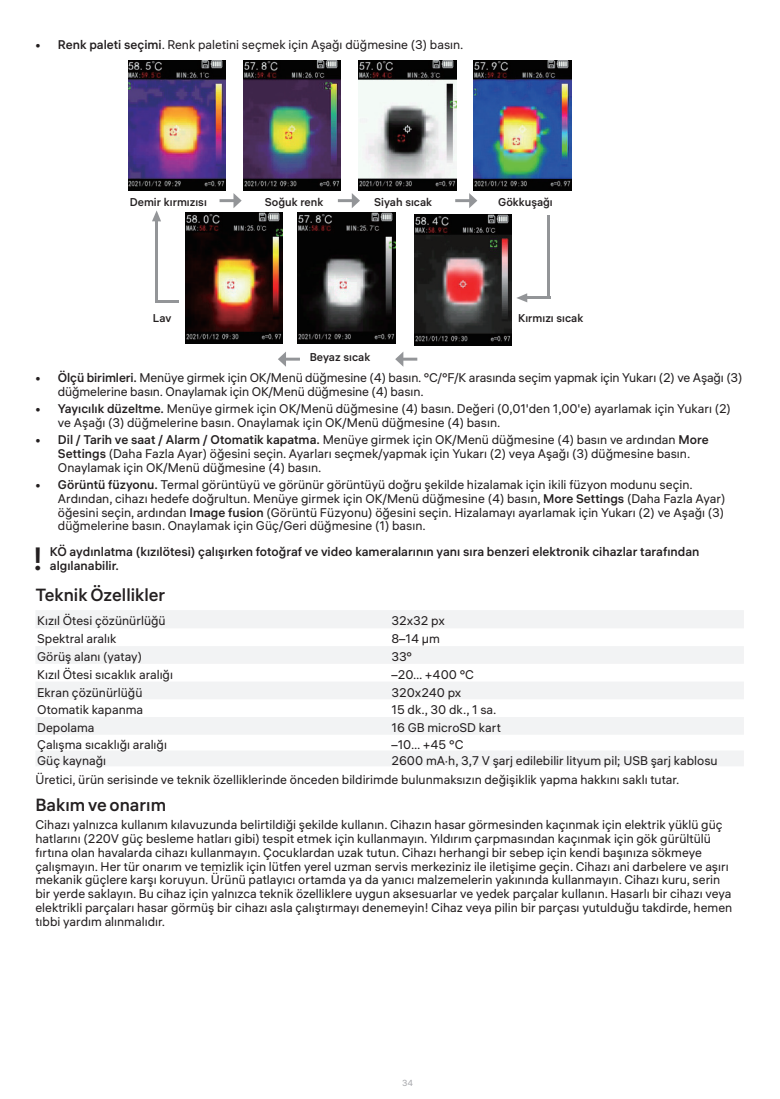
<style>
.page{position:relative;width:780px;height:1099px;background:#fff}
.page>*{position:absolute;margin:0;border:0;box-sizing:border-box;transform-origin:0 0}
.t1{font:500 32px "ALS Hauss";color:#231f20}
.заголовок{font:500 17.5px "ALS Hauss";color:#231f20}
.t2{font:12.5px/13.8px "ALS Hauss";color:#231f20}
.t3{font:500 12.5px/13.8px "ALS Hauss";color:#231f20}
.List_Paragraph{font:500 11.25px "ALS Hauss";color:#231f20}
.t4{font:8.75px "ALS Hauss";color:#a8a9ad}
.s1{font-weight:500}
</style>
<div class="page">
<img style="left:129px;top:61px;width:97px;height:129px">
<img style="left:243px;top:61px;width:98px;height:129px">
<img style="left:358px;top:61px;width:98px;height:129px">
<img style="left:473px;top:61px;width:98px;height:129px">
<img style="left:414px;top:215px;width:98px;height:130px">
<img style="left:185px;top:213px;width:98px;height:130px">
<img style="left:298px;top:213px;width:97px;height:130px">
<hr style="left:527px;top:296px;width:23px;height:3px;background:#939598">
<svg style="left:516px;top:293px;width:11px;height:9px"></svg>
<hr style="left:547px;top:215px;width:3px;height:82px;background:#939598">
<hr style="left:155px;top:300px;width:23px;height:2px;background:#939598">
<svg style="left:152px;top:210px;width:9px;height:11px"></svg>
<hr style="left:155px;top:218px;width:3px;height:82px;background:#939598">
<hr style="left:219px;top:199px;width:17px;height:3px;background:#939598">
<svg style="left:233px;top:193px;width:9px;height:15px"></svg>
<hr style="left:338px;top:199px;width:16px;height:3px;background:#939598">
<svg style="left:352px;top:193px;width:8px;height:15px"></svg>
<hr style="left:455px;top:199px;width:16px;height:3px;background:#939598">
<svg style="left:469px;top:193px;width:8px;height:15px"></svg>
<hr style="left:401px;top:357px;width:16px;height:3px;background:#939598">
<svg style="left:395px;top:352px;width:8px;height:14px"></svg>
<hr style="left:283px;top:357px;width:17px;height:3px;background:#939598">
<svg style="left:278px;top:351px;width:8px;height:16px"></svg>
<svg style="left:36px;top:610px;width:707px;height:156px;fill:#f2f3f4"></svg>
<p class="t2" style="left:35px;top:37px;width:429px">• <span class="s1">Renk paleti seçimi</span>. Renk paletini seçmek için Aşağı düğmesine (3) basın.</p>
<p class="List_Paragraph" style="left:130px;top:195px;width:79px">Demir kırmızısı</p>
<p class="List_Paragraph" style="left:265px;top:195px;width:60px">Soğuk renk</p>
<p class="List_Paragraph" style="left:374px;top:195px;width:59px">Siyah sıcak</p>
<p class="List_Paragraph" style="left:498px;top:195px;width:56px">Gökkuşağı</p>
<p class="List_Paragraph" style="left:153px;top:311px;width:20px">Lav</p>
<p class="List_Paragraph" style="left:518px;top:311px;width:67px">Kırmızı sıcak</p>
<p class="List_Paragraph" style="left:310px;top:350px;width:62px">Beyaz sıcak</p>
<p class="t2" style="left:58px;top:371px;width:686px;text-indent:-22px">• <span class="s1">Ölçü birimleri.</span> Menüye girmek için OK/Menü düğmesine (4) basın. °C/°F/K arasında seçim yapmak için Yukarı (2) ve Aşağı (3) düğmelerine basın. Onaylamak için OK/Menü düğmesine (4) basın.</p>
<p class="t2" style="left:58px;top:402px;width:674px;text-indent:-22px">• <span class="s1">Yayıcılık düzeltme.</span> Menüye girmek için OK/Menü düğmesine (4) basın. Değeri (0,01'den 1,00'e) ayarlamak için Yukarı (2) ve Aşağı (3) düğmelerine basın. Onaylamak için OK/Menü düğmesine (4) basın.</p>
<p class="t2" style="left:58px;top:433px;width:652px;text-indent:-22px">• <span class="s1">Dil / Tarih ve saat / Alarm / Otomatik kapatma.</span> Menüye girmek için OK/Menü düğmesine (4) basın ve ardından <span class="s1">More<br>Settings</span> (Daha Fazla Ayar) öğesini seçin. Ayarları seçmek/yapmak için Yukarı (2) veya Aşağı (3) düğmesine basın.<br>Onaylamak için OK/Menü düğmesine (4) basın.</p>
<p class="t2" style="left:58px;top:478px;width:669px;text-indent:-22px">• <span class="s1">Görüntü füzyonu.</span> Termal görüntüyü ve görünür görüntüyü doğru şekilde hizalamak için ikili füzyon modunu seçin.<br>Ardından, cihazı hedefe doğrultun. Menüye girmek için OK/Menü düğmesine (4) basın, <span class="s1">More Settings</span> (Daha Fazla Ayar) öğesini seçin, ardından <span class="s1">Image fusion</span> (Görüntü Füzyonu) öğesini seçin. Hizalamayı ayarlamak için Yukarı (2) ve Aşağı (3) düğmelerine basın. Onaylamak için Güç/Geri düğmesine (1) basın.</p>
<p class="t1" style="left:33px;top:539px;width:12px">!</p>
<p class="t3" style="left:50px;top:545px;width:651px">KÖ aydınlatma (kızılötesi) çalışırken fotoğraf ve video kameralarının yanı sıra benzeri elektronik cihazlar tarafından algılanabilir.</p>
<p class="заголовок" style="left:35px;top:583px;width:131px">Teknik Özellikler</p>
<p class="t2" style="left:37px;top:614px;width:130px">Kızıl Ötesi çözünürlüğü</p>
<p class="t2" style="left:391px;top:614px;width:55px">32x32 px</p>
<p class="t2" style="left:37px;top:632px;width:81px">Spektral aralık</p>
<p class="t2" style="left:391px;top:632px;width:50px">8–14 µm</p>
<p class="t2" style="left:37px;top:650px;width:106px">Görüş alanı (yatay)</p>
<p class="t2" style="left:391px;top:650px;width:22px">33°</p>
<p class="t2" style="left:37px;top:667px;width:137px">Kızıl Ötesi sıcaklık aralığı</p>
<p class="t2" style="left:391px;top:667px;width:84px">–20… +400 °C</p>
<p class="t2" style="left:37px;top:685px;width:107px">Ekran çözünürlüğü</p>
<p class="t2" style="left:391px;top:685px;width:71px">320x240 px</p>
<p class="t2" style="left:37px;top:703px;width:107px">Otomatik kapanma</p>
<p class="t2" style="left:391px;top:703px;width:106px">15 dk., 30 dk., 1 sa.</p>
<p class="t2" style="left:37px;top:720px;width:59px">Depolama</p>
<p class="t2" style="left:391px;top:720px;width:111px">16 GB microSD kart</p>
<p class="t2" style="left:37px;top:737px;width:131px">Çalışma sıcaklığı aralığı</p>
<p class="t2" style="left:391px;top:737px;width:74px">–10… +45 °C</p>
<p class="t2" style="left:37px;top:753px;width:70px">Güç kaynağı</p>
<p class="t2" style="left:391px;top:753px;width:328px">2600 mA·h, 3,7 V şarj edilebilir lityum pil; USB şarj kablosu</p>
<p class="t2" style="left:35px;top:772px;width:645px">Üretici, ürün serisinde ve teknik özelliklerinde önceden bildirimde bulunmaksızın değişiklik yapma hakkını saklı tutar.</p>
<p class="заголовок" style="left:35px;top:794px;width:132px">Bakım ve onarım</p>
<p class="t2" style="left:35px;top:818px;width:698px">Cihazı yalnızca kullanım kılavuzunda belirtildiği şekilde kullanın. Cihazın hasar görmesinden kaçınmak için elektrik yüklü güç hatlarını (220V güç besleme hatları gibi) tespit etmek için kullanmayın. Yıldırım çarpmasından kaçınmak için gök gürültülü fırtına olan havalarda cihazı kullanmayın. Çocuklardan uzak tutun. Cihazı herhangi bir sebep için kendi başınıza sökmeye çalışmayın. Her tür onarım ve temizlik için lütfen yerel uzman servis merkeziniz ile iletişime geçin. Cihazı ani darbelere ve aşırı mekanik güçlere karşı koruyun. Ürünü patlayıcı ortamda ya da yanıcı malzemelerin yakınında kullanmayın. Cihazı kuru, serin bir yerde saklayın. Bu cihaz için yalnızca teknik özelliklere uygun aksesuarlar ve yedek parçalar kullanın. Hasarlı bir cihazı veya elektrikli parçaları hasar görmüş bir cihazı asla çalıştırmayı denemeyin! Cihaz veya pilin bir parçası yutulduğu takdirde, hemen tıbbi yardım alınmalıdır.</p>
<p class="t4" style="left:402px;top:1077px;width:13px">34</p>
</div>
